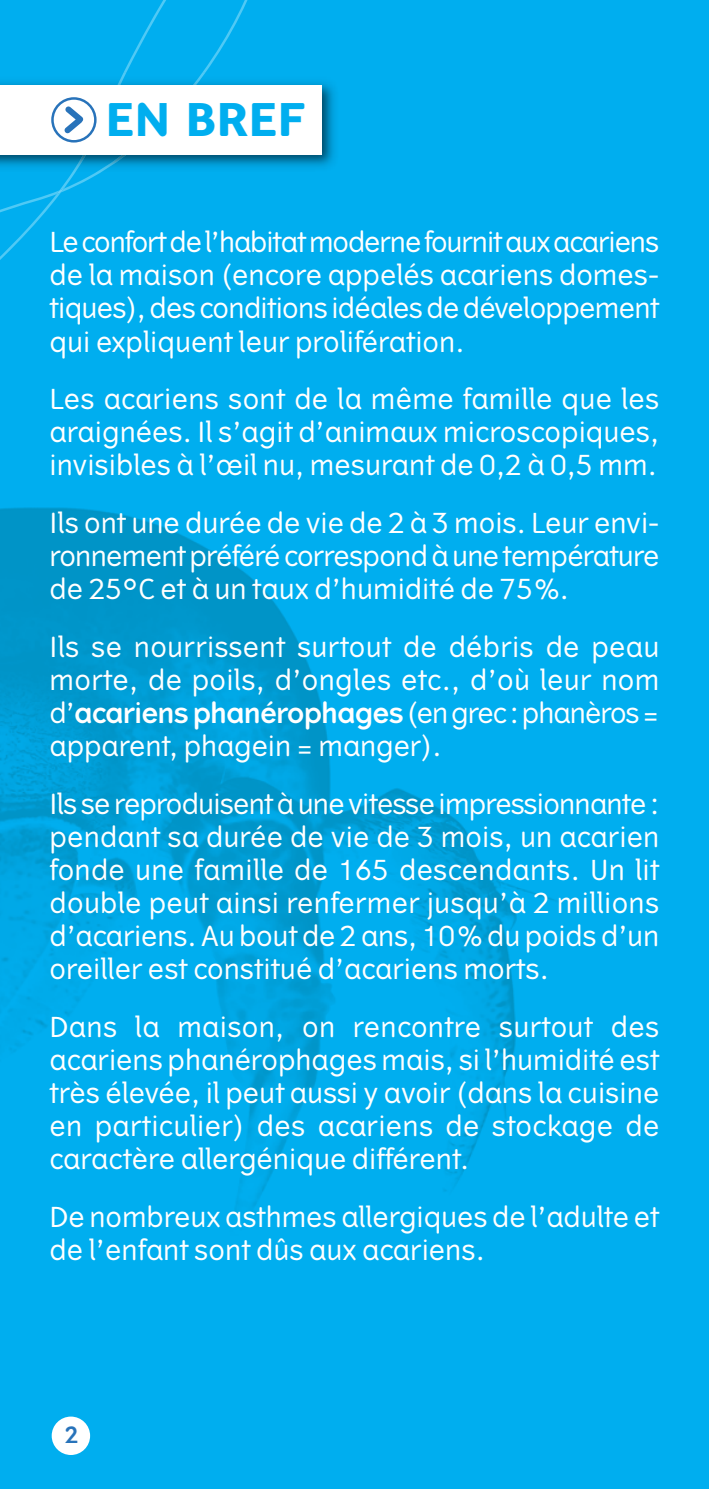
<style>
.page{position:relative;width:709px;height:1489px;background:#fff}
.page>*{position:absolute;margin:0;border:0;box-sizing:border-box;transform-origin:0 0}
.t1{font:700 45px "Vertigo";color:#00aeef}
.t2{font:27.5px/33px "Vertigo";color:#fff;text-align:justify}
.t3{font:600 22.5px "Vertigo";color:#2873ba}
.s1{font-weight:600}
</style>
<div class="page">
<img style="left:0;top:0;width:709px;height:1488px">
<div style="left:189px;top:0;width:72px;height:307px;background:#00aeef"></div>
<img style="left:202px;top:0;width:47px;height:73px">
<div style="left:0;top:0;width:189px;height:422px;background:#00aeef"></div>
<img style="left:123px;top:0;width:45px;height:73px">
<img style="left:0;top:192px;width:61px;height:70px">
<svg style="left:56px;top:178px;width:15px;height:16px"></svg>
<img style="left:205px;top:73px;width:139px;height:105px">
<img style="left:0;top:73px;width:68px;height:105px">
<img style="left:126px;top:73px;width:79px;height:105px">
<img style="left:68px;top:73px;width:58px;height:105px">
<div style="left:0;top:86px;width:321px;height:69px;background:#fff"></div>
<div style="left:52px;top:1416px;width:38px;height:38px;background:#fff;border-radius:50%"></div>
<svg style="left:51px;top:97px;width:46px;height:45px"></svg>
<h1 class="t1" style="left:105px;top:92px;width:201px">EN BREF</h1>
<p class="t2" style="left:50px;top:228px;width:611px">Le confort de l’habitat moderne fournit aux acariens de la maison (encore appelés acariens domes&shy;tiques), des conditions idéales de développement qui expliquent leur prolifération.</p>
<p class="t2" style="left:50px;top:385px;width:611px">Les acariens sont de la même famille que les araignées. Il s’agit d’animaux microscopiques, invisibles à l’œil nu, mesurant de 0,2 à 0,5 mm.</p>
<p class="t2" style="left:50px;top:509px;width:611px">Ils ont une durée de vie de 2 à 3 mois. Leur envi&shy;ronnement préféré correspond à une température de 25°C et à un taux d’humidité de 75%.</p>
<p class="t2" style="left:50px;top:633px;width:611px">Ils se nourrissent surtout de débris de peau morte, de poils, d’ongles etc., d’où leur nom d’<span class="s1">acariens phanérophages</span>(en grec : phanèros = apparent, phagein = manger).</p>
<p class="t2" style="left:50px;top:789px;width:611px">Ils se reproduisent à une vitesse impressionnante : pendant sa durée de vie de 3 mois, un acarien fonde une famille de 165 descendants. Un lit double peut ainsi renfermer jusqu’à 2 millions d’acariens. Au bout de 2 ans, 10% du poids d’un oreiller est constitué d’acariens morts.</p>
<p class="t2" style="left:50px;top:1012px;width:611px">Dans la maison, on rencontre surtout des acariens phanérophages mais, si l’humidité est très élevée, il peut aussi y avoir (dans la cuisine en particulier) des acariens de stockage de caractère allergénique différent.</p>
<p class="t2" style="left:50px;top:1202px;width:611px">De nombreux asthmes allergiques de l’adulte et de l’enfant sont dûs aux acariens.</p>
<p class="t3" style="left:65px;top:1424px;width:15px">2</p>
</div>
